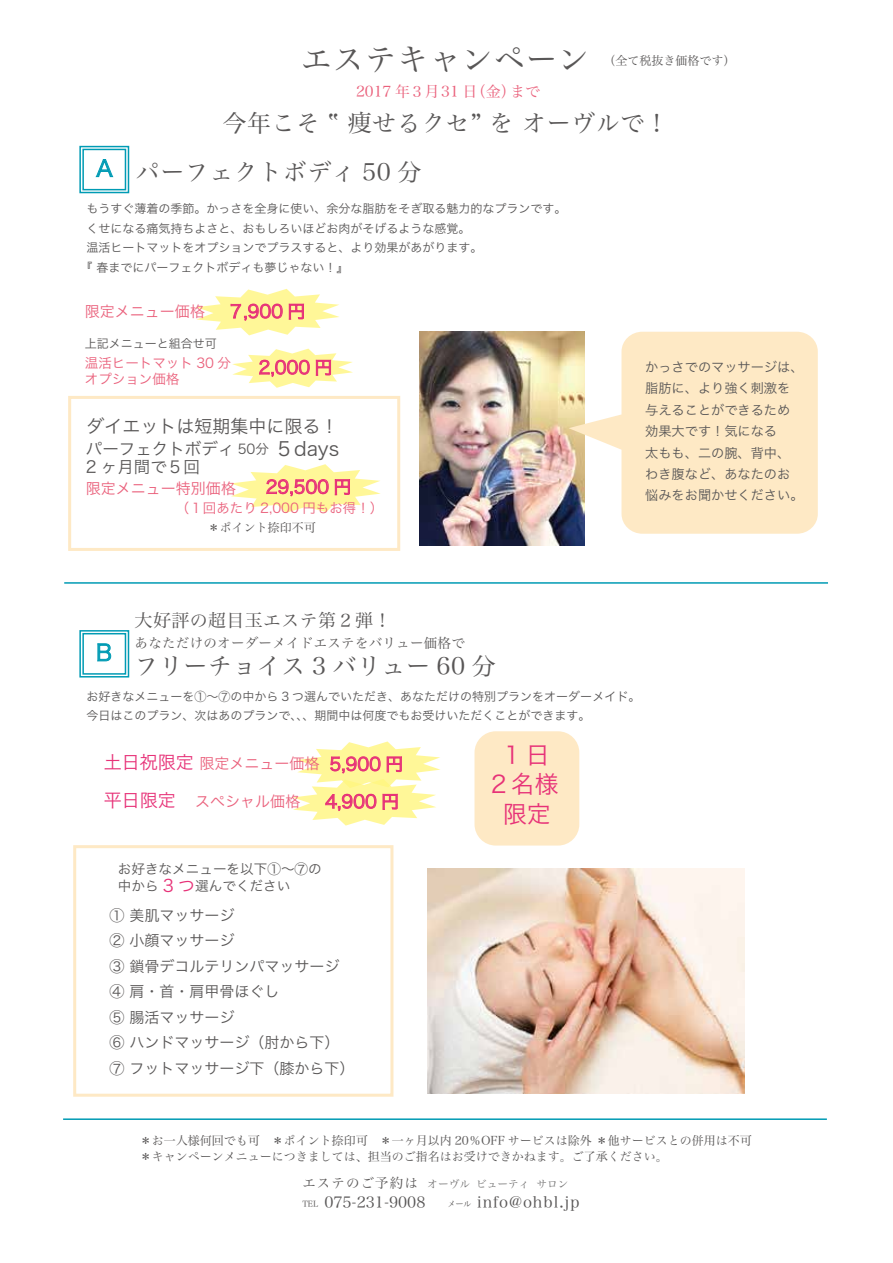
<style>
.page{position:relative;width:893px;height:1263px;background:#fff}
.page>*{position:absolute;margin:0;border:0;box-sizing:border-box;transform-origin:0 0}
.t1{font:31.5px "Hira Min Pro W3";letter-spacing:.02em;color:#595757}
.t2{font:24px/49.5px "Hira Min Pro W3";letter-spacing:.02em;color:#595757}
.t3{font:24px/29.5px "Hira Kaku Pro W3";color:#e73278;text-align:center}
.t4{font:22.5px "Hira Kaku Pro W3";color:#009bb4}
.t5{font:18px "Hira Kaku Pro W3";color:#e73278}
.t6{font:18px "Hira Kaku Pro W3";color:#595757}
.t7{font:18px "Hira Min Pro W3";letter-spacing:.02em;color:#595757}
.t8{font:16.5px/17.5px "Hira Kaku Pro W3";color:#595757}
.t9{font:15.45px "Hira Min Pro W3";color:#595757}
.t10{font:15.45px "Hira Min Pro W3";letter-spacing:.06em;color:#595757}
.t11{font:15px/25.5px "Hira Kaku Pro W3";color:#595757}
.t12{font:15px "Hira Kaku Pro W3";color:#ea617c}
.t13{font:15px "Hira Min Pro W3";color:#ea617c}
.t14{font:13.65px/17px "Hira Kaku Pro W3";color:#595757}
.t15{font:13.5px/16px "Hira Kaku Pro W3";color:#ea617c}
.t16{font:13.5px "Hira Min Pro W3";letter-spacing:.02em;color:#595757}
.t17{font:13.5px "Hira Min Pro W3";letter-spacing:.08em;color:#595757}
.t18{font:13.2px/21.5px "Hira Kaku Pro W3";color:#595757}
.t19{font:12px/19.5px "Hira Kaku Pro W3";color:#595757}
.t20{font:12px/16.5px "Hira Min Pro W3";color:#595757}
.t21{font:10.65px "Hira Min Pro W3";color:#727171}
.s1{font-size:13.5px}
.s2{font-size:19.5px}
.s3{font-size:15px;color:#ea617c}
.s4{font-size:18px;color:#e73278}
.s5{font-size:16.95px;color:#e73278}
.s6{font-size:8.25px}
</style>
<div class="page">
<div style="left:73px;top:845px;width:320px;height:252px;border:3px solid #fee9c5"></div>
<div style="left:68px;top:396px;width:332px;height:155px;border:3px solid #fee9c5"></div>
<svg style="left:232px;top:349px;width:121px;height:39px"></svg>
<svg style="left:196px;top:289px;width:143px;height:46px"></svg>
<svg style="left:293px;top:741px;width:147px;height:84px"></svg>
<img style="left:427px;top:868px;width:318px;height:226px">
<img style="left:420px;top:332px;width:164px;height:213px">
<svg style="left:569px;top:332px;width:249px;height:202px;background:#f9e7c9"></svg>
<div style="left:474px;top:731px;width:105px;height:114px;background:#fee9c5;border-radius:21px"></div>
<div style="left:79px;top:146px;width:50px;height:47px;border:2px solid #009bb4"></div>
<div style="left:82px;top:149px;width:44px;height:41px;border:2px solid #009bb4"></div>
<svg style="left:95px;top:159px;width:19px;height:19px"></svg>
<div style="left:79px;top:630px;width:50px;height:47px;border:2px solid #009bb4"></div>
<div style="left:82px;top:633px;width:44px;height:42px;border:2px solid #009bb4"></div>
<svg style="left:97px;top:643px;width:14px;height:19px"></svg>
<hr style="left:64px;top:582px;width:764px;height:2px;background:#009bb4">
<svg style="left:231px;top:464px;width:150px;height:49px"></svg>
<hr style="left:63px;top:1118px;width:764px;height:2px;background:#009bb4">
<h3 class="t4" style="left:96px;top:148px;width:18px">A</h3>
<h1 class="t1" style="left:301px;top:32px;width:290px">エステキャンペーン</h1>
<p class="t13" style="left:356px;top:79px;width:185px">2017 年３月31 日（金）まで</p>
<p class="t20" style="left:603px;top:51px;width:133px">（全て税抜き価格です）</p>
<h2 class="t2" style="left:136px;top:96px;width:534px;text-indent:87px">今年こそ　痩せるクセ” を オーヴルで！パーフェクトボディ 50 分</h2>
<p class="t19" style="left:86px;top:198px;width:481px">もうすぐ薄着の季節。かっさを全身に使い、余分な脂肪をそぎ取る魅力的なプランです。</p>
<p class="t19" style="left:86px;top:217px;width:385px">くせになる痛気持ちよさと、おもしろいほどお肉がそげるような感覚。</p>
<p class="t19" style="left:86px;top:237px;width:397px">温活ヒートマットをオプションでプラスすると、より効果があがります。</p>
<p class="t19" style="left:80px;top:256px;width:269px">『 春までにパーフェクトボディも夢じゃない！』</p>
<p class="t12" style="left:85px;top:298px;width:122px">限定メニュー価格</p>
<h3 class="t5" style="left:227px;top:295px;width:80px">７,900 円</h3>
<p class="t19" style="left:85px;top:333px;width:134px">上記メニューと組合せ可</p>
<p class="t15" style="left:85px;top:354px;width:147px">温活ヒートマット 30 分オプション価格</p>
<h3 class="t5" style="left:259px;top:351px;width:75px">2,000 円</h3>
<h3 class="t6" style="left:86px;top:410px;width:253px">ダイエットは短期集中に限る！</h3>
<h3 class="t8" style="left:86px;top:439px;width:255px">パーフェクトボディ <span class="s1">50分</span><span class="s2">５days<br></span>2 ヶ月間で５回</h3>
<p class="t12" style="left:86px;top:475px;width:151px">限定メニュー特別価格</p>
<p class="t15" style="left:176px;top:499px;width:209px">（１回あたり 2,000 円もお得！）</p>
<p class="t20" style="left:208px;top:519px;width:109px">＊ポイント捺印不可</p>
<h3 class="t5" style="left:266px;top:471px;width:87px">29,500 円</h3>
<p class="t18" style="left:645px;top:355px;width:160px">かっさでのマッサージは、脂肪に、より強く刺激を与えることができるため効果大です！気になる<br>太もも、二の腕、背中、わき腹など、あなたのお悩みをお聞かせください。</p>
<h3 class="t4" style="left:96px;top:632px;width:18px">B</h3>
<h3 class="t7" style="left:135px;top:605px;width:258px">大好評の超目玉エステ第２弾！</h3>
<p class="t16" style="left:135px;top:631px;width:332px">あなただけのオーダーメイドエステをバリュー価格で</p>
<h2 class="t2" style="left:135px;top:639px;width:363px">フリーチョイス 3 バリュー 60 分</h2>
<p class="t19" style="left:86px;top:686px;width:555px">お好きなメニューを①～⑦の中から 3 つ選んでいただき、あなただけの特別プランをオーダーメイド。今日はこのプラン、次はあのプランで、、、期間中は何度でもお受けいただくことができます。</p>
<h3 class="t5" style="left:104px;top:748px;width:301px">土日祝限定<span class="s3">限定メニュー価格</span> 5,900 円</h3>
<p class="t12" style="left:104px;top:788px;width:198px"><span class="s4">平日限定</span> スペシャル価格</p>
<h3 class="t5" style="left:325px;top:785px;width:76px">4,900 円</h3>
<h2 class="t3" style="left:487px;top:738px;width:74px">1日<br>２名様限定</h2>
<p class="t14" style="left:118px;top:859px;width:206px">お好きなメニューを以下①～⑦の中から <span class="s5">3 つ</span>選んでください</p>
<p class="t11" style="left:110px;top:901px;width:246px">① 美肌マッサージ<br>② 小顔マッサージ<br>③ 鎖骨デコルテリンパマッサージ<br>④ 肩・首・肩甲骨ほぐし<br>⑤ 腸活マッサージ<br>⑥ ハンドマッサージ（肘から下）<br>⑦ フットマッサージ下（膝から下）</p>
<p class="t20" style="left:140px;top:1131px;width:613px">＊お一人様何回でも可　＊ポイント捺印可　＊一ヶ月以内 20％OFF サービスは除外 ＊他サービスとの併用は不可＊キャンペーンメニューにつきましては、担当のご指名はお受けできかねます。ご了承ください。</p>
<p class="t17" style="left:302px;top:1172px;width:117px">エステのご予約は</p>
<p class="t9" style="left:302px;top:1188px;width:125px"><span class="s6">TEL</span> 075-231-9008</p>
<p class="t21" style="left:427px;top:1174px;width:143px">オーヴルビューティ サロン</p>
<p class="t10" style="left:447px;top:1188px;width:134px"><span class="s6">メール</span> info@ohbl.jp</p>
</div>
